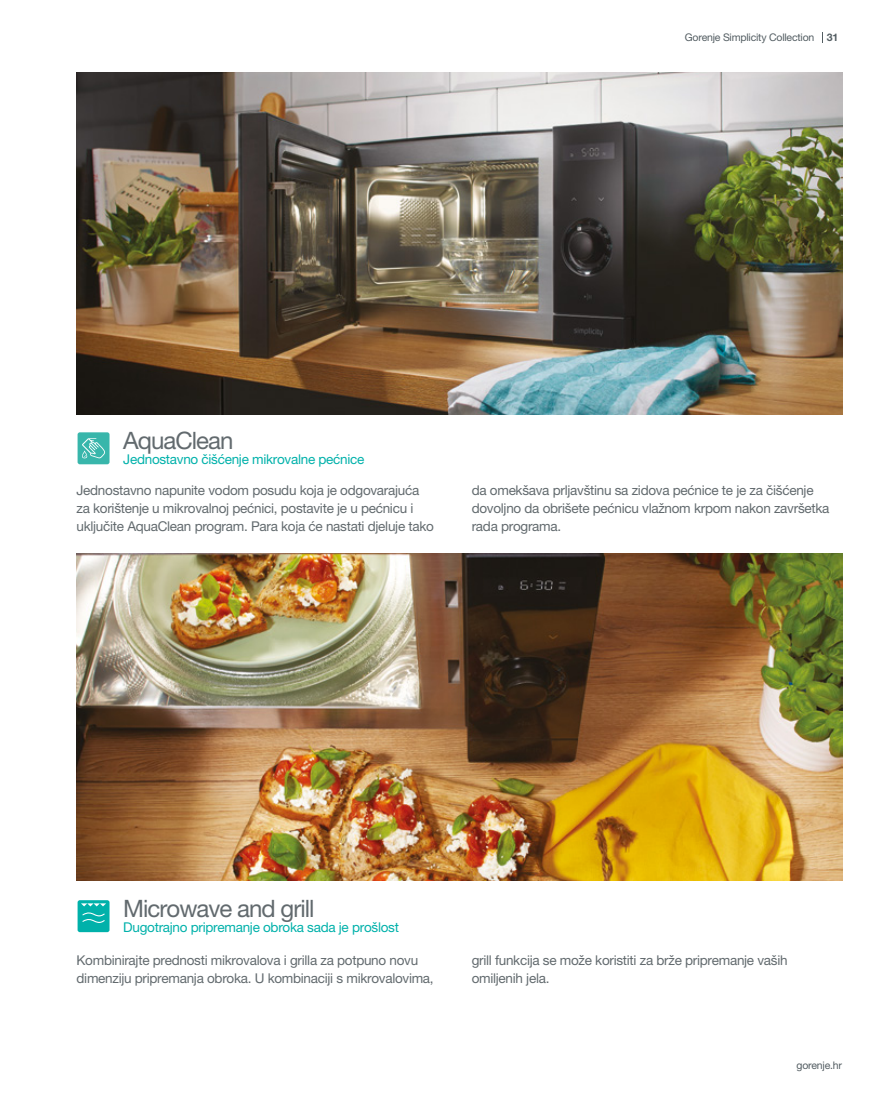
<style>
.page{position:relative;width:893px;height:1106px;background:#fff}
.page>*{position:absolute;margin:0;border:0;box-sizing:border-box;transform-origin:0 0}
.t1{font:24px "Helvetica Neue LT Pro";letter-spacing:-.04em;color:#626a6e}
.t2{font:13.5px/18px "Helvetica Neue LT Pro";letter-spacing:-.02em;color:#626a6e}
.t3{font:13.5px "Helvetica Neue LT Pro";letter-spacing:-.02em;color:#00b1aa}
.t4{font:10.5px "Helvetica Neue LT Pro";letter-spacing:-.02em;color:#535d62}
.s1{font-weight:700}
</style>
<div class="page">
<div style="left:78px;top:432px;width:32px;height:32px;background:#38b6ab;border-radius:2px"></div>
<svg style="left:82px;top:438px;width:23px;height:20px"></svg>
<img style="left:77px;top:72px;width:765px;height:342px">
<img style="left:77px;top:553px;width:765px;height:328px">
<div style="left:78px;top:900px;width:32px;height:32px;background:#00b1aa;border-radius:2px"></div>
<svg style="left:81px;top:903px;width:25px;height:20px"></svg>
<p class="t4" style="left:685px;top:31px;width:155px">Gorenje Simplicity Collection <span class="s1">31</span></p>
<h1 class="t1" style="left:123px;top:426px;width:112px">AquaClean</h1>
<p class="t3" style="left:123px;top:451px;width:243px">Jednostavno čišćenje mikrovalne pećnice</p>
<p class="t2" style="left:77px;top:481px;width:359px">Jednostavno napunite vodom posudu koja je odgovarajuća za korištenje u mikrovalnoj pećnici, postavite je u pećnicu i uključite AquaClean program. Para koja će nastati djeluje tako</p>
<p class="t2" style="left:472px;top:481px;width:359px">da omekšava prljavštinu sa zidova pećnice te je za čišćenje dovoljno da obrišete pećnicu vlažnom krpom nakon završetka rada programa.</p>
<h1 class="t1" style="left:123px;top:894px;width:193px">Microwave and grill</h1>
<p class="t3" style="left:123px;top:919px;width:277px">Dugotrajno pripremanje obroka sada je prošlost</p>
<p class="t2" style="left:77px;top:950px;width:359px">Kombinirajte prednosti mikrovalova i grilla za potpuno novu dimenziju pripremanja obroka. U kombinaciji s mikrovalovima,</p>
<p class="t2" style="left:472px;top:950px;width:317px">grill funkcija se može koristiti za brže pripremanje vaših omiljenih jela.</p>
<p class="t4" style="left:797px;top:1058px;width:47px">gorenje.hr</p>
</div>
